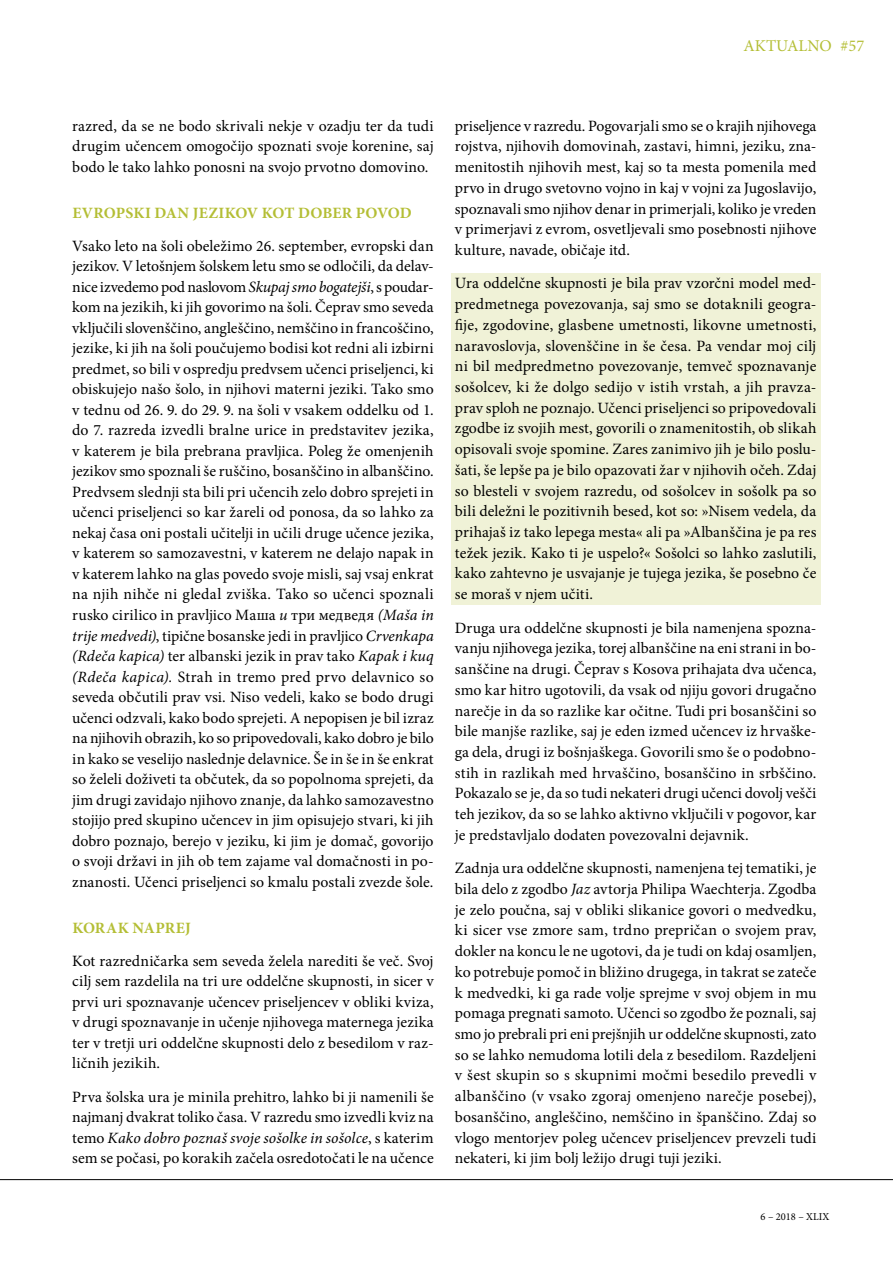
<style>
.page{position:relative;width:893px;height:1263px;background:#fff}
.page>*{position:absolute;margin:0;border:0;box-sizing:border-box;transform-origin:0 0}
.t1{font:16.5px "Minion Pro";color:#b4be35}
.t2{font:15.75px/20.7px "Minion Pro";letter-spacing:.005em;color:#000;text-align:justify}
.t3{font:700 15.75px "Minion Pro";letter-spacing:.01em;color:#b4be35}
.t4{font:10.5px "Minion Pro";color:#000}
.s1{font-style:italic}
</style>
<div class="page">
<hr style="left:0;top:1179px;width:893px;height:1px;background:#000">
<div style="left:451px;top:273px;width:370px;height:331px;background:#f0f2d7"></div>
<p class="t1" style="left:743px;top:35px;width:122px">AKTUALNO #57</p>
<p class="t2" style="left:72px;top:115px;width:363px">razred, da se ne bodo skrivali nekje v ozadju ter da tudi drugim učencem omogočijo spoznati svoje korenine, saj bodo le tako lahko ponosni na svojo prvotno domovino.</p>
<p class="t3" style="left:72px;top:201px;width:341px">EVROPSKI DAN JEZIKOV KOT DOBER POVOD</p>
<p class="t2" style="left:72px;top:236px;width:363px">Vsako leto na šoli obeležimo 26. september, evropski dan jezikov. V letošnjem šolskem letu smo se odločili, da delav&shy;nice izvedemo pod naslovom <span class="s1">Skupaj smo bogatejši</span>, s poudar&shy;kom na jezikih, ki jih govorimo na šoli. Čeprav smo seveda vključili slovenščino, angleščino, nemščino in francoščino, jezike, ki jih na šoli poučujemo bodisi kot redni ali izbirni predmet, so bili v ospredju predvsem učenci priseljenci, ki obiskujejo našo šolo, in njihovi materni jeziki. Tako smo v tednu od 26. 9. do 29. 9. na šoli v vsakem oddelku od 1. do 7. razreda izvedli bralne urice in predstavitev jezika, v katerem je bila prebrana pravljica. Poleg že omenjenih jezikov smo spoznali še ruščino, bosanščino in albanščino.<br>Predvsem slednji sta bili pri učencih zelo dobro sprejeti in učenci priseljenci so kar žareli od ponosa, da so lahko za nekaj časa oni postali učitelji in učili druge učence jezika, v katerem so samozavestni, v katerem ne delajo napak in v katerem lahko na glas povedo svoje misli, saj vsaj enkrat na njih nihče ni gledal zviška. Tako so učenci spoznali rusko cirilico in pravljico Маша <span class="s1">и</span> три медведя <span class="s1">(Maša in trije medvedi)</span>, tipične bosanske jedi in pravljico <span class="s1">Crvenkapa (Rdeča kapica)</span> ter albanski jezik in prav tako <span class="s1">Kapak i kuq (Rdeča kapica).</span> Strah in tremo pred prvo delavnico so seveda občutili prav vsi. Niso vedeli, kako se bodo drugi učenci odzvali, kako bodo sprejeti. A nepopisen je bil izraz na njihovih obrazih, ko so pripovedovali, kako dobro je bilo in kako se veselijo naslednje delavnice. Še in še in še enkrat so želeli doživeti ta občutek, da so popolnoma sprejeti, da jim drugi zavidajo njihovo znanje, da lahko samozavestno stojijo pred skupino učencev in jim opisujejo stvari, ki jih dobro poznajo, berejo v jeziku, ki jim je domač, govorijo o svoji državi in jih ob tem zajame val domačnosti in po&shy;znanosti. Učenci priseljenci so kmalu postali zvezde šole.</p>
<p class="t3" style="left:72px;top:916px;width:120px">KORAK NAPREJ</p>
<p class="t2" style="left:72px;top:951px;width:363px">Kot razredničarka sem seveda želela narediti še več. Svoj cilj sem razdelila na tri ure oddelčne skupnosti, in sicer v prvi uri spoznavanje učencev priseljencev v obliki kviza, v drugi spoznavanje in učenje njihovega maternega jezika ter v tretji uri oddelčne skupnosti delo z besedilom v raz&shy;ličnih jezikih.</p>
<p class="t2" style="left:72px;top:1086px;width:363px">Prva šolska ura je minila prehitro, lahko bi ji namenili še najmanj dvakrat toliko časa. V razredu smo izvedli kviz na temo <span class="s1">Kako dobro poznaš svoje sošolke in sošolce</span>, s katerim sem se počasi, po korakih začela osredotočati le na učence</p>
<p class="t2" style="left:455px;top:115px;width:363px">priseljence v razredu. Pogovarjali smo se o krajih njihovega rojstva, njihovih domovinah, zastavi, himni, jeziku, zna&shy;menitostih njihovih mest, kaj so ta mesta pomenila med prvo in drugo svetovno vojno in kaj v vojni za Jugoslavijo, spoznavali smo njihov denar in primerjali, koliko je vreden v primerjavi z evrom, osvetljevali smo posebnosti njihove kulture, navade, običaje itd.</p>
<p class="t2" style="left:455px;top:273px;width:363px">Ura oddelčne skupnosti je bila prav vzorčni model med&shy;predmetnega povezovanja, saj smo se dotaknili geogra&shy;fije, zgodovine, glasbene umetnosti, likovne umetnosti, naravoslovja, slovenščine in še česa. Pa vendar moj cilj ni bil medpredmetno povezovanje, temveč spoznavanje sošolcev, ki že dolgo sedijo v istih vrstah, a jih pravza&shy;prav sploh ne poznajo. Učenci priseljenci so pripovedovali zgodbe iz svojih mest, govorili o znamenitostih, ob slikah opisovali svoje spomine. Zares zanimivo jih je bilo poslu&shy;šati, še lepše pa je bilo opazovati žar v njihovih očeh. Zdaj so blesteli v svojem razredu, od sošolcev in sošolk pa so bili deležni le pozitivnih besed, kot so: »Nisem vedela, da prihajaš iz tako lepega mesta« ali pa »Albanščina je pa res težek jezik. Kako ti je uspelo?« Sošolci so lahko zaslutili, kako zahtevno je usvajanje je tujega jezika, še posebno če se moraš v njem učiti.</p>
<p class="t2" style="left:455px;top:617px;width:363px">Druga ura oddelčne skupnosti je bila namenjena spozna&shy;vanju njihovega jezika, torej albanščine na eni strani in bo&shy;sanščine na drugi. Čeprav s Kosova prihajata dva učenca, smo kar hitro ugotovili, da vsak od njiju govori drugačno narečje in da so razlike kar očitne. Tudi pri bosanščini so bile manjše razlike, saj je eden izmed učencev iz hrvaške&shy;ga dela, drugi iz bošnjaškega. Govorili smo še o podobno&shy;stih in razlikah med hrvaščino, bosanščino in srbščino.<br>Pokazalo se je, da so tudi nekateri drugi učenci dovolj vešči teh jezikov, da so se lahko aktivno vključili v pogovor, kar je predstavljalo dodaten povezovalni dejavnik.</p>
<p class="t2" style="left:455px;top:858px;width:363px">Zadnja ura oddelčne skupnosti, namenjena tej tematiki, je bila delo z zgodbo <span class="s1">Jaz</span> avtorja Philipa Waechterja. Zgodba je zelo poučna, saj v obliki slikanice govori o medvedku, ki sicer vse zmore sam, trdno prepričan o svojem prav, dokler na koncu le ne ugotovi, da je tudi on kdaj osamljen, ko potrebuje pomoč in bližino drugega, in takrat se zateče k medvedki, ki ga rade volje sprejme v svoj objem in mu pomaga pregnati samoto. Učenci so zgodbo že poznali, saj smo jo prebrali pri eni prejšnjih ur oddelčne skupnosti, zato so se lahko nemudoma lotili dela z besedilom. Razdeljeni v šest skupin so s skupnimi močmi besedilo prevedli v albanščino (v vsako zgoraj omenjeno narečje posebej), bosanščino, angleščino, nemščino in španščino. Zdaj so vlogo mentorjev poleg učencev priseljencev prevzeli tudi nekateri, ki jim bolj ležijo drugi tuji jeziki.</p>
<p class="t4" style="left:761px;top:1210px;width:70px">6 – 2018 – XLIX</p>
</div>
